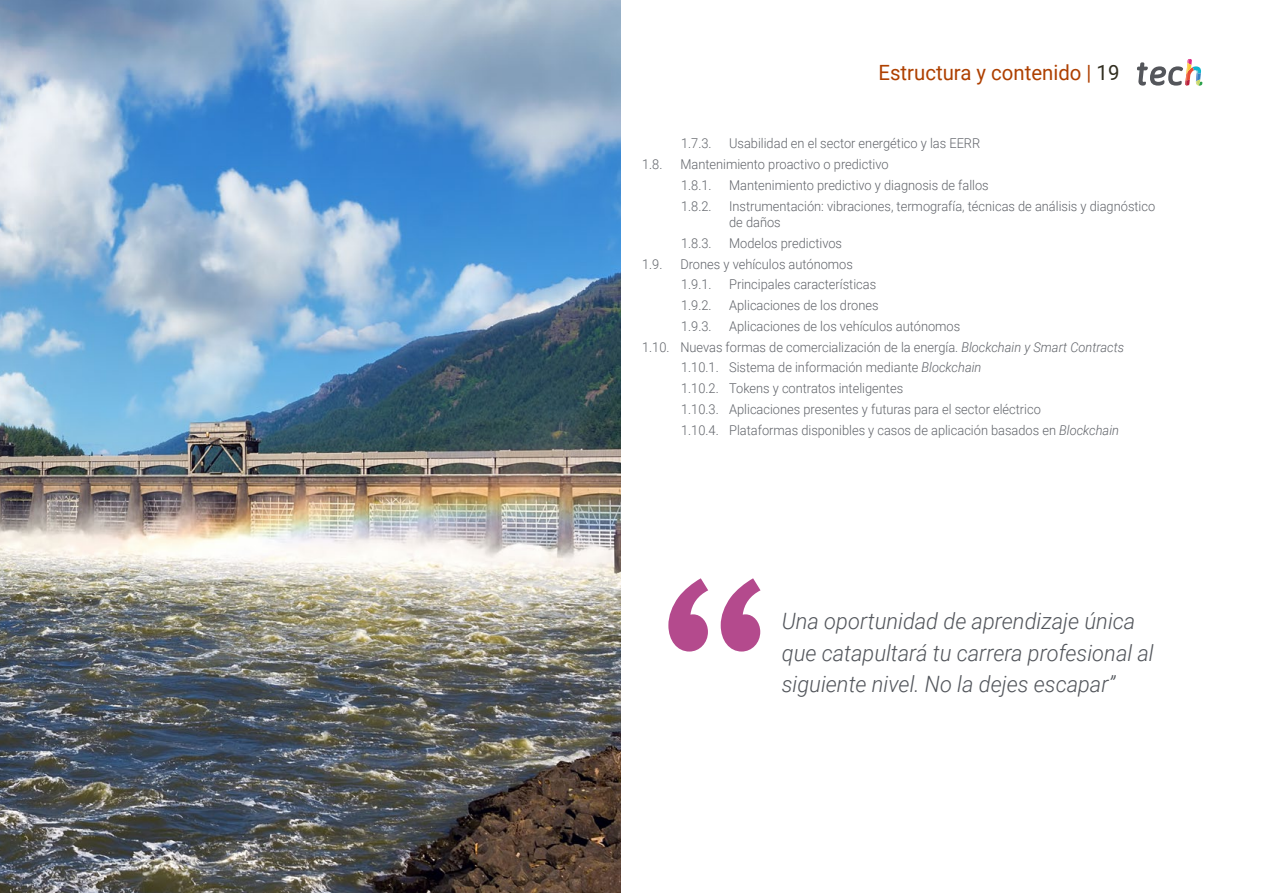
<style>
.page{position:relative;width:1263px;height:893px;background:#fff}
.page>*{position:absolute;margin:0;border:0;box-sizing:border-box;transform-origin:0 0}
.t1{font:italic 300 22.5px/31.5px "Roboto";color:#52555b}
.t2{font:21px "Roboto";color:#ae4000}
.t3{font:300 13.5px/20.7px "Roboto";color:#61646a;scale:.95 1}
.s1{color:#312e20}
.s2{font-style:italic}
</style>
<div class="page">
<svg style="left:1137px;top:59px;width:65px;height:27px"></svg>
<img style="left:0;top:0;width:621px;height:893px">
<svg style="left:668px;top:578px;width:92px;height:73px"></svg>
<h2 class="t2" style="left:878px;top:57px;width:242px">Estructura y contenido | <span class="s1">19</span></h2>
<p class="t3" style="left:681px;top:133px;width:34px">1.7.3.</p>
<p class="t3" style="left:729px;top:133px;width:266px">Usabilidad en el sector energético y las EERR</p>
<p class="t3" style="left:642px;top:153px;width:23px">1.8.</p>
<p class="t3" style="left:680px;top:153px;width:221px">Mantenimiento proactivo o predictivo<br>1.8.1.</p>
<p class="t3" style="left:729px;top:174px;width:275px">Mantenimiento predictivo y diagnosis de fallos</p>
<p class="t3" style="left:681px;top:195px;width:34px">1.8.2.</p>
<p class="t3" style="left:729px;top:197px;width:450px;line-height:16.5px">Instrumentación: vibraciones, termografía, técnicas de análisis y diagnóstico de daños</p>
<p class="t3" style="left:681px;top:232px;width:34px">1.8.3.</p>
<p class="t3" style="left:729px;top:232px;width:120px">Modelos predictivos</p>
<p class="t3" style="left:642px;top:253px;width:23px">1.9.</p>
<p class="t3" style="left:680px;top:253px;width:183px">Drones y vehículos autónomos<br>1.9.1.</p>
<p class="t3" style="left:729px;top:274px;width:156px">Principales características</p>
<p class="t3" style="left:681px;top:294px;width:34px">1.9.2.</p>
<p class="t3" style="left:729px;top:294px;width:159px">Aplicaciones de los drones</p>
<p class="t3" style="left:681px;top:315px;width:34px">1.9.3.</p>
<p class="t3" style="left:729px;top:315px;width:245px">Aplicaciones de los vehículos autónomos</p>
<p class="t3" style="left:642px;top:336px;width:509px">1.10. Nuevas formas de comercialización de la energía. <span class="s2">Blockchain y Smart Contracts</span></p>
<p class="t3" style="left:681px;top:357px;width:318px">1.10.1. Sistema de información mediante <span class="s2">Blockchain</span></p>
<p class="t3" style="left:681px;top:377px;width:235px">1.10.2. Tokens y contratos inteligentes</p>
<p class="t3" style="left:681px;top:398px;width:380px">1.10.3. Aplicaciones presentes y futuras para el sector eléctrico</p>
<p class="t3" style="left:681px;top:419px;width:462px">1.10.4. Plataformas disponibles y casos de aplicación basados en <span class="s2">Blockchain</span></p>
<h1 class="t1" style="left:782px;top:604px;width:373px">Una oportunidad de aprendizaje única que catapultará tu carrera profesional al siguiente nivel. No la dejes escapar”</h1>
</div>
